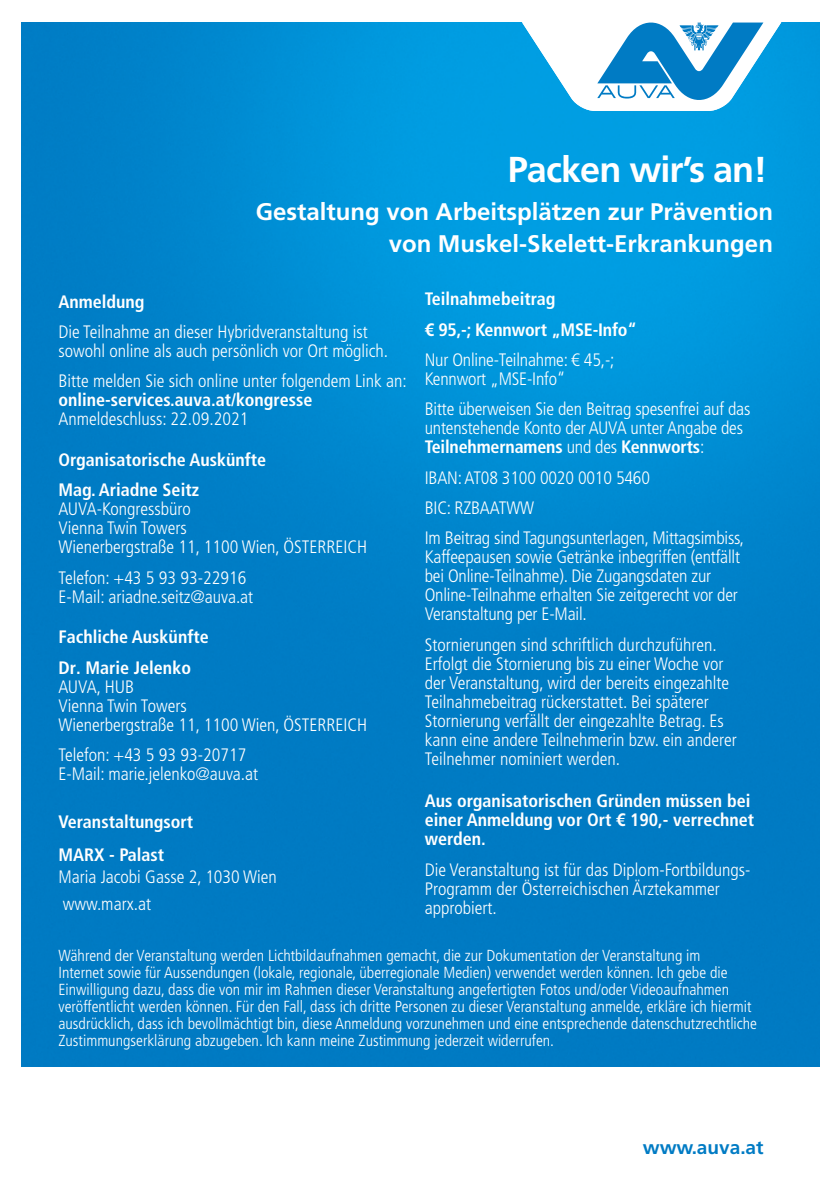
<style>
.page{position:relative;width:840px;height:1191px;background:#fff}
.page>*{position:absolute;margin:0;border:0;box-sizing:border-box;transform-origin:0 0}
.h1_A_Subline_Vorderseite_24_30{font:700 36px "Frutiger LT Std";letter-spacing:-.025em;color:#fff}
.h2_packen_wirs_Karte{font:700 24px/32px "Frutiger LT Std";color:#fff;text-align:right}
.t1{font:700 19px "Frutiger LT Std";color:#007bc4}
.I_Copy_weiß{font:300 condensed 18px/19px "Frutiger LT Std";color:#fff}
.I_Copy_weiß-2{font:700 condensed 18px/19px "Frutiger LT Std";color:#fff}
.h3_fachl_auskunft{font:700 condensed 18px "Frutiger LT Std";color:#fff}
.t2{font:300 condensed 16px/17px "Frutiger LT Std";color:#fff}
.s1{font-weight:700}
.s2{font-weight:300}
</style>
<div class="page">
<img style="left:22px;top:23px;width:796px;height:1043px">
<svg style="left:520px;top:22px;width:262px;height:89px"></svg>
<h1 class="h1_A_Subline_Vorderseite_24_30" style="left:507px;top:148px;width:261px">Packen wir’s an!</h1>
<h2 class="h2_packen_wirs_Karte" style="left:256px;top:195px;width:518px">Gestaltung von Arbeitsplätzen zur Prävention von Muskel-Skelett-Erkrankungen</h2>
<p class="I_Copy_weiß" style="left:58px;top:286px;width:311px;line-height:30.4px"><span class="s1">Anmeldung<br></span>Die Teilnahme an dieser Hybridveranstaltung ist</p>
<p class="I_Copy_weiß" style="left:58px;top:336px;width:350px;line-height:30.4px">sowohl online als auch persönlich vor Ort möglich.<br>Bitte melden Sie sich online unter folgendem Link an:</p>
<p class="I_Copy_weiß-2" style="left:58px;top:390px;width:255px">online-services.auva.at/kongresse<br><span class="s2">Anmeldeschluss: 22.09.2021</span></p>
<p class="I_Copy_weiß-2" style="left:58px;top:444px;width:209px;line-height:30.4px">Organisatorische Auskünfte<br>Mag. Ariadne Seitz</p>
<p class="I_Copy_weiß" style="left:58px;top:500px;width:310px">AUVA-Kongressbüro<br>Vienna Twin Towers<br>Wienerbergstraße 11, 1100 Wien, ÖSTERREICH</p>
<p class="I_Copy_weiß" style="left:58px;top:568px;width:196px">Telefon: +43 5 93 93-22916<br>E-Mail: ariadne.seitz@auva.at</p>
<p class="I_Copy_weiß-2" style="left:58px;top:622px;width:152px;line-height:30.4px">Fachliche Auskünfte<br>Dr. Marie Jelenko</p>
<p class="I_Copy_weiß" style="left:58px;top:677px;width:310px">AUVA, HUB<br>Vienna Twin Towers<br>Wienerbergstraße 11, 1100 Wien, ÖSTERREICH</p>
<p class="I_Copy_weiß" style="left:58px;top:745px;width:201px">Telefon: +43 5 93 93-20717<br>E-Mail: marie.jelenko@auva.at</p>
<p class="I_Copy_weiß-2" style="left:58px;top:805px;width:136px;line-height:33px">Veranstaltungsort<br>MARX - Palast</p>
<p class="I_Copy_weiß" style="left:58px;top:867px;width:220px">Maria Jacobi Gasse 2, 1030 Wien</p>
<p class="I_Copy_weiß" style="left:63px;top:894px;width:90px">www.marx.at</p>
<h3 class="h3_fachl_auskunft" style="left:424px;top:288px;width:132px">Teilnahmebeitrag</h3>
<p class="I_Copy_weiß-2" style="left:424px;top:320px;width:213px">€ 95,-; Kennwort „MSE-Info“</p>
<p class="I_Copy_weiß" style="left:424px;top:350px;width:191px">Nur Online-Teilnahme: € 45,-;<br>Kennwort „MSE-Info“</p>
<p class="I_Copy_weiß" style="left:424px;top:400px;width:327px">Bitte überweisen Sie den Beitrag spesenfrei auf das untenstehende Konto der AUVA unter Angabe des<br><span class="s1">Teilnehmernamens</span> und des <span class="s1">Kennworts</span>:</p>
<p class="I_Copy_weiß" style="left:424px;top:468px;width:227px">IBAN: AT08 3100 0020 0010 5460</p>
<p class="I_Copy_weiß" style="left:424px;top:498px;width:111px">BIC: RZBAATWW</p>
<p class="I_Copy_weiß" style="left:424px;top:529px;width:321px">Im Beitrag sind Tagungsunterlagen, Mittagsimbiss, Kaffeepausen sowie Getränke inbegriffen (entfällt bei Online-Teilnahme). Die Zugangsdaten zur Online-Teilnahme erhalten Sie zeitgerecht vor der Veranstaltung per E-Mail.</p>
<p class="I_Copy_weiß" style="left:424px;top:635px;width:313px">Stornierungen sind schriftlich durchzuführen.<br>Erfolgt die Stornierung bis zu einer Woche vor der Veranstaltung, wird der bereits eingezahlte Teilnahmebeitrag rückerstattet. Bei späterer Stornierung verfällt der eingezahlte Betrag. Es kann eine andere Teilnehmerin bzw. ein anderer Teilnehmer nominiert werden.</p>
<p class="I_Copy_weiß-2" style="left:424px;top:791px;width:331px">Aus organisatorischen Gründen müssen bei einer Anmeldung vor Ort € 190,- verrechnet werden.</p>
<p class="I_Copy_weiß" style="left:424px;top:860px;width:327px">Die Veranstaltung ist für das Diplom-Fortbildungs-<br>Programm der Österreichischen Ärztekammer approbiert.</p>
<p class="t2" style="left:58px;top:947px;width:699px">Während der Veranstaltung werden Lichtbildaufnahmen gemacht, die zur Dokumentation der Veranstaltung im<br>Internet sowie für Aussendungen (lokale, regionale, überregionale Medien) verwendet werden können. Ich gebe die Einwilligung dazu, dass die von mir im Rahmen dieser Veranstaltung angefertigten Fotos und/oder Videoaufnahmen veröffentlicht werden können. Für den Fall, dass ich dritte Personen zu dieser Veranstaltung anmelde, erkläre ich hiermit ausdrücklich, dass ich bevollmächtigt bin, diese Anmeldung vorzunehmen und eine entsprechende datenschutzrechtliche Zustimmungserklärung abzugeben. Ich kann meine Zustimmung jederzeit widerrufen.</p>
<p class="t1" style="left:642px;top:1136px;width:122px">www.auva.at</p>
</div>
